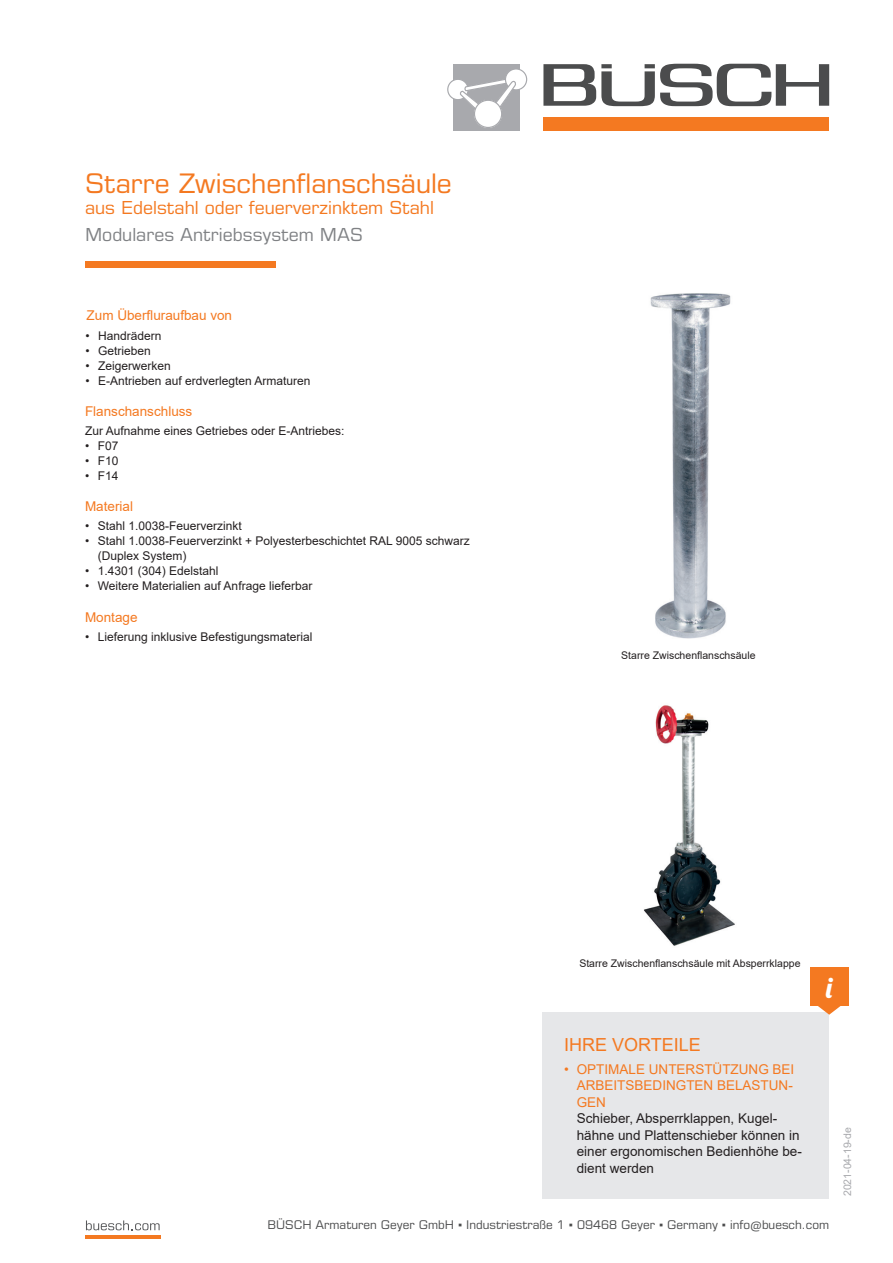
<style>
.page{position:relative;width:893px;height:1263px;background:#fff}
.page>*{position:absolute;margin:0;border:0;box-sizing:border-box;transform-origin:0 0}
.Head_Side{font:28.5px "Lobster";color:#fff}
.t1{font:27px "Eurostile LT Pro";color:#f47921}
.t2{font:18px "Eurostile LT Pro";color:#f47921}
.t3{font:18px "Eurostile LT Pro";color:#808285}
.t4{font:18px "Arial";color:#f47921}
.t5{font:13.5px/16.5px "Arial";color:#f47921;text-align:justify}
.t6{font:13.5px "Arial";color:#231f20}
.t7{font:12px/15px "Arial";color:#231f20}
.t8{font:12px "Eurostile LT Pro";color:#4b4c4d}
.Unterüberschrift{font:10.5px "Arial";color:#231f20}
.t9{font:10.5px "Arial";color:#a8a9ad}
.s1{font-family:"Arial"}
</style>
<div class="page">
<div style="left:85px;top:261px;width:191px;height:7px;background:#f47921"></div>
<svg style="left:543px;top:64px;width:286px;height:42px"></svg>
<div style="left:544px;top:118px;width:285px;height:13px;background:#f47921"></div>
<div style="left:453px;top:64px;width:67px;height:67px;background:#a8a9ad"></div>
<div style="left:448px;top:79px;width:20px;height:21px;background:#fff;border-radius:50%"></div>
<div style="left:447px;top:79px;width:22px;height:21px;border:1px solid #a8a9ad;border-radius:50%"></div>
<div style="left:473px;top:99px;width:30px;height:30px;background:#adaeb2;border:1px solid #a8a9ad;border-radius:50%"></div>
<div style="left:505px;top:69px;width:22px;height:21px;background:#fff;border-radius:50%"></div>
<div style="left:505px;top:68px;width:22px;height:22px;border:1px solid #a8a9ad;border-radius:50%"></div>
<svg style="left:458px;top:76px;width:59px;height:38px"></svg>
<div style="left:474px;top:100px;width:28px;height:28px;background:#fff;border:1px solid #a8a9ad;border-radius:50%"></div>
<svg style="left:86px;top:1220px;width:74px;height:10px"></svg>
<hr style="left:85px;top:1236px;width:75px;height:3px;background:#f47921">
<div style="left:543px;top:1012px;width:286px;height:186px;background:#e6e7e9"></div>
<svg style="left:818px;top:1006px;width:23px;height:9px"></svg>
<div style="left:810px;top:967px;width:38px;height:39px;background:#f47921"></div>
<img style="left:650px;top:293px;width:81px;height:346px">
<img style="left:644px;top:705px;width:91px;height:241px">
<p class="t1" style="left:85px;top:167px;width:368px">Starre Zwischenflanschsäule</p>
<p class="t2" style="left:85px;top:197px;width:350px">aus Edelstahl oder feuerverzinktem Stahl</p>
<p class="t3" style="left:85px;top:224px;width:279px">Modulares Antriebssystem MAS</p>
<p class="t5" style="left:87px;top:307px;width:147px">Zum Überfluraufbau von</p>
<p class="t7" style="left:86px;top:328px;width:78px">• Handrädern</p>
<p class="t7" style="left:86px;top:343px;width:67px">• Getrieben</p>
<p class="t7" style="left:86px;top:358px;width:87px">• Zeigerwerken</p>
<p class="t7" style="left:86px;top:373px;width:226px">• E-Antrieben auf erdverlegten Armaturen</p>
<p class="t5" style="left:85px;top:403px;width:109px">Flanschanschluss</p>
<p class="t7" style="left:85px;top:423px;width:261px">Zur Aufnahme eines Getriebes oder E-Antriebes:</p>
<p class="t7" style="left:85px;top:438px;width:35px">• F07</p>
<p class="t7" style="left:85px;top:453px;width:35px">• F10</p>
<p class="t7" style="left:85px;top:468px;width:35px">• F14</p>
<p class="t5" style="left:85px;top:497px;width:50px">Material</p>
<p class="t7" style="left:85px;top:518px;width:158px">• Stahl 1.0038-Feuerverzinkt</p>
<p class="t7" style="left:98px;top:533px;width:374px;text-indent:-13px">• Stahl 1.0038-Feuerverzinkt + Polyesterbeschichtet RAL 9005 schwarz (Duplex System)</p>
<p class="t7" style="left:85px;top:563px;width:135px">• 1.4301 (304) Edelstahl</p>
<p class="t7" style="left:85px;top:578px;width:229px">• Weitere Materialien auf Anfrage lieferbar</p>
<p class="t5" style="left:85px;top:608px;width:54px">Montage</p>
<p class="t7" style="left:85px;top:629px;width:229px">• Lieferung inklusive Befestigungsmaterial</p>
<p class="Unterüberschrift" style="left:621px;top:648px;width:136px">Starre Zwischenflanschsäule</p>
<p class="Unterüberschrift" style="left:579px;top:956px;width:223px">Starre Zwischenflanschsäule mit Absperrklappe</p>
<p class="Head_Side" style="left:826px;top:969px;width:7px">i</p>
<p class="t4" style="left:564px;top:1032px;width:138px">IHRE VORTEILE</p>
<p class="t5" style="left:577px;top:1060px;width:219px;text-indent:-13px">• OPTIMALE UNTERSTÜTZUNG BEI ARBEITSBEDINGTEN BELASTUN-GEN</p>
<p class="t6" style="left:577px;top:1109px;width:202px">Schieber, Absperrklappen, Kugel-</p>
<p class="t6" style="left:577px;top:1125px;width:224px">hähne und Plattenschieber können in</p>
<p class="t6" style="left:577px;top:1142px;width:227px">einer ergonomischen Bedienhöhe be-</p>
<p class="t6" style="left:577px;top:1158px;width:79px">dient werden</p>
<p class="t8" style="left:267px;top:1218px;width:563px">BÜSCH Armaturen Geyer GmbH <span class="s1">▪</span> Industriestraße 1 <span class="s1">▪</span> 09468 Geyer <span class="s1">▪</span> Germany <span class="s1">▪</span> info@buesch.com</p>
<p class="t9" style="left:840px;top:1196px;width:70px;rotate:-90deg">2021-04-19-de</p>
</div>
